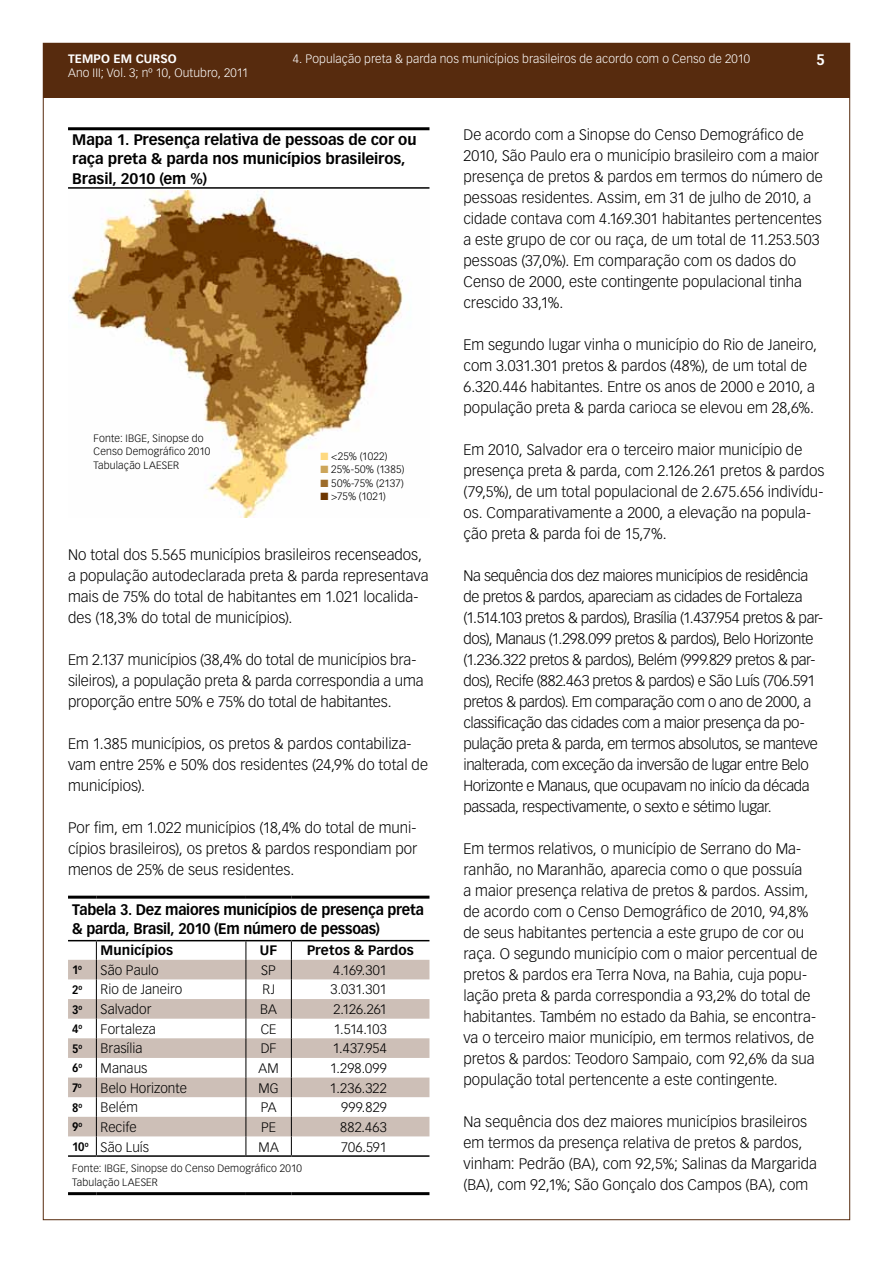
<style>
.page{position:relative;width:893px;height:1263px;background:#fff}
.page>*{position:absolute;margin:0;border:0;box-sizing:border-box;transform-origin:0 0}
.t1{font:300 15px/21px "Vectora LT Std";letter-spacing:-.005em;color:#000}
.t2{font:300 15px/21px "Vectora LT Std";letter-spacing:-.025em;color:#000}
.t3{font:700 15px/19.5px "Vectora LT Std";letter-spacing:-.01em;color:#000}
.t4{font:700 15px/19.5px "Vectora LT Std";letter-spacing:-.01em;color:#000;scale:.95 1}
.t5{font:700 15px "Vectora LT Std";color:#fff}
.t6{font:300 13.5px "Vectora LT Std";letter-spacing:.005em;color:#000}
.t7{font:700 13.5px "Vectora LT Std";letter-spacing:.005em;color:#000}
.t8{font:300 12px "Vectora LT Std";letter-spacing:.01em;color:#fff}
.t9{font:700 12px "Vectora LT Std";color:#000;scale:.9 1}
.t10{font:700 12px "Vectora LT Std";letter-spacing:.01em;color:#fff}
.t11{font:300 10.5px/13.5px "Vectora LT Std";letter-spacing:.015em;color:#000}
.s1{color:#fed980}
.s2{color:#cca55a}
.s3{color:#9d6c2a}
.s4{color:#6d3600}
.s5{font-weight:700;font-size:12px}
</style>
<div class="page">
<div style="left:43px;top:43px;width:806px;height:55px;background:#572b0e"></div>
<svg style="left:97px;top:960px;width:332px;height:176px;fill:#cdbfb7"></svg>
<hr style="left:68px;top:896px;width:28px;height:3px;background:#000">
<hr style="left:96px;top:896px;width:150px;height:3px;background:#000">
<hr style="left:246px;top:896px;width:45px;height:3px;background:#000">
<hr style="left:291px;top:896px;width:138px;height:3px;background:#000">
<hr style="left:96px;top:940px;width:150px;height:1px;background:#000">
<hr style="left:246px;top:940px;width:45px;height:1px;background:#000">
<hr style="left:291px;top:940px;width:138px;height:1px;background:#000">
<hr style="left:68px;top:1155px;width:28px;height:2px;background:#000">
<hr style="left:96px;top:1155px;width:150px;height:2px;background:#000">
<hr style="left:246px;top:1155px;width:45px;height:2px;background:#000">
<hr style="left:291px;top:1155px;width:138px;height:2px;background:#000">
<hr style="left:68px;top:1192px;width:28px;height:3px;background:#000">
<hr style="left:96px;top:1192px;width:150px;height:3px;background:#000">
<hr style="left:246px;top:1192px;width:45px;height:3px;background:#000">
<hr style="left:291px;top:1192px;width:138px;height:3px;background:#000">
<svg style="left:68px;top:940px;width:29px;height:215px"></svg>
<svg style="left:246px;top:941px;width:1px;height:214px"></svg>
<svg style="left:291px;top:941px;width:1px;height:214px"></svg>
<img style="left:69px;top:190px;width:335px;height:328px">
<hr style="left:68px;top:127px;width:361px;height:3px;background:#000">
<hr style="left:68px;top:187px;width:361px;height:2px;background:#000">
<p class="t8" style="left:293px;top:52px;width:459px">4. População preta &amp; parda nos municípios brasileiros de acordo com o Censo de 2010</p>
<p class="t10" style="left:68px;top:51px;width:110px">TEMPO EM CURSO</p>
<p class="t5" style="left:816px;top:51px;width:10px">5</p>
<p class="t8" style="left:68px;top:66px;width:182px">Ano III; Vol. 3; nº 10, Outubro, 2011</p>
<p class="t3" style="left:72px;top:130px;width:346px">Mapa 1. Presença relativa de pessoas de cor ou raça preta &amp; parda nos municípios brasileiros,<br>Brasil, 2010 (em %)</p>
<p class="t11" style="left:94px;top:431px;width:118px">Fonte: IBGE, Sinopse do<br>Censo Demográfico 2010<br>Tabulação LAESER</p>
<p class="t11" style="left:320px;top:449px;width:69px"><span class="s1">■</span> &lt;25% (1022)</p>
<p class="t11" style="left:320px;top:463px;width:86px"><span class="s2">■</span> 25%-50% (1385)</p>
<p class="t11" style="left:320px;top:476px;width:85px"><span class="s3">■</span> 50%-75% (2137)</p>
<p class="t11" style="left:320px;top:490px;width:67px"><span class="s4">■</span> &gt;75% (1021)</p>
<p class="t1" style="left:68px;top:544px;width:362px">No total dos 5.565 municípios brasileiros recenseados, a população autodeclarada preta &amp; parda representava mais de 75% do total de habitantes em 1.021 localida&shy;des (18,3% do total de municípios).</p>
<p class="t1" style="left:68px;top:649px;width:357px">Em 2.137 municípios (38,4% do total de municípios bra&shy;sileiros), a população preta &amp; parda correspondia a uma proporção entre 50% e 75% do total de habitantes.</p>
<p class="t1" style="left:68px;top:733px;width:361px">Em 1.385 municípios, os pretos &amp; pardos contabiliza&shy;vam entre 25% e 50% dos residentes (24,9% do total de municípios).</p>
<p class="t1" style="left:68px;top:817px;width:351px;text-align:justify">Por fim, em 1.022 municípios (18,4% do total de muni&shy;cípios brasileiros), os pretos &amp; pardos respondiam por menos de 25% de seus residentes.</p>
<p class="t4" style="left:72px;top:900px;width:372px">Tabela 3. Dez maiores municípios de presença preta &amp; parda, Brasil, 2010 (Em número de pessoas)</p>
<p class="t7" style="left:101px;top:942px;width:74px">Municípios</p>
<p class="t7" style="left:260px;top:942px;width:19px">UF</p>
<p class="t7" style="left:307px;top:942px;width:108px">Pretos &amp; Pardos</p>
<p class="t9" style="left:72px;top:963px;width:12px">1<sup>o</sup></p>
<p class="t6" style="left:101px;top:962px;width:60px">São Paulo</p>
<p class="t6" style="left:261px;top:962px;width:16px">SP</p>
<p class="t6" style="left:333px;top:962px;width:55px">4.169.301</p>
<p class="t9" style="left:72px;top:982px;width:13px">2<sup>o</sup></p>
<p class="t6" style="left:101px;top:982px;width:83px">Rio de Janeiro</p>
<p class="t6" style="left:262px;top:982px;width:14px">RJ</p>
<p class="t6" style="left:331px;top:982px;width:58px">3.031.301</p>
<p class="t9" style="left:72px;top:1002px;width:13px">3<sup>o</sup></p>
<p class="t6" style="left:101px;top:1001px;width:52px">Salvador</p>
<p class="t6" style="left:260px;top:1001px;width:18px">BA</p>
<p class="t6" style="left:334px;top:1001px;width:55px">2.126.261</p>
<p class="t9" style="left:72px;top:1021px;width:13px">4<sup>o</sup></p>
<p class="t6" style="left:101px;top:1021px;width:57px">Fortaleza</p>
<p class="t6" style="left:261px;top:1021px;width:17px">CE</p>
<p class="t6" style="left:334px;top:1021px;width:55px">1.514.103</p>
<p class="t9" style="left:72px;top:1041px;width:13px">5<sup>o</sup></p>
<p class="t6" style="left:101px;top:1041px;width:43px">Brasília</p>
<p class="t6" style="left:261px;top:1041px;width:17px">DF</p>
<p class="t6" style="left:333px;top:1041px;width:56px">1.437.954</p>
<p class="t9" style="left:72px;top:1061px;width:13px">6<sup>o</sup></p>
<p class="t6" style="left:101px;top:1060px;width:48px">Manaus</p>
<p class="t6" style="left:259px;top:1060px;width:22px">AM</p>
<p class="t6" style="left:330px;top:1060px;width:58px">1.298.099</p>
<p class="t9" style="left:72px;top:1080px;width:12px">7<sup>o</sup></p>
<p class="t6" style="left:101px;top:1080px;width:88px">Belo Horizonte</p>
<p class="t6" style="left:259px;top:1080px;width:22px">MG</p>
<p class="t6" style="left:330px;top:1080px;width:58px">1.236.322</p>
<p class="t9" style="left:72px;top:1100px;width:13px">8<sup>o</sup></p>
<p class="t6" style="left:101px;top:1100px;width:39px">Belém</p>
<p class="t6" style="left:261px;top:1100px;width:17px">PA</p>
<p class="t6" style="left:341px;top:1100px;width:47px">999.829</p>
<p class="t9" style="left:72px;top:1120px;width:13px">9<sup>o</sup></p>
<p class="t6" style="left:101px;top:1119px;width:38px">Recife</p>
<p class="t6" style="left:261px;top:1119px;width:16px">PE</p>
<p class="t6" style="left:340px;top:1119px;width:48px">882.463</p>
<p class="t6" style="left:72px;top:1139px;width:78px"><span class="s5">10</span><sup>o</sup> São Luís</p>
<p class="t6" style="left:258px;top:1139px;width:22px">MA</p>
<p class="t6" style="left:341px;top:1139px;width:47px">706.591</p>
<p class="t11" style="left:72px;top:1162px;width:231px">Fonte: IBGE, Sinopse do Censo Demográfico 2010<br>Tabulação LAESER</p>
<p class="t1" style="left:463px;top:124px;width:361px">De acordo com a Sinopse do Censo Demográfico de 2010, São Paulo era o município brasileiro com a maior presença de pretos &amp; pardos em termos do número de pessoas residentes. Assim, em 31 de julho de 2010, a cidade contava com 4.169.301 habitantes pertencentes a este grupo de cor ou raça, de um total de 11.253.503 pessoas (37,0%). Em comparação com os dados do Censo de 2000, este contingente populacional tinha crescido 33,1%.</p>
<p class="t1" style="left:463px;top:334px;width:355px">Em segundo lugar vinha o município do Rio de Janeiro, com 3.031.301 pretos &amp; pardos (48%), de um total de 6.320.446 habitantes. Entre os anos de 2000 e 2010, a população preta &amp; parda carioca se elevou em 28,6%.</p>
<p class="t1" style="left:463px;top:439px;width:362px">Em 2010, Salvador era o terceiro maior município de presença preta &amp; parda, com 2.126.261 pretos &amp; pardos (79,5%), de um total populacional de 2.675.656 indivídu&shy;os. Comparativamente a 2000, a elevação na popula&shy;ção preta &amp; parda foi de 15,7%.</p>
<p class="t2" style="left:463px;top:565px;width:361px">Na sequência dos dez maiores municípios de residência de pretos &amp; pardos, apareciam as cidades de Fortaleza (1.514.103 pretos &amp; pardos), Brasília (1.437.954 pretos &amp; par&shy;dos), Manaus (1.298.099 pretos &amp; pardos), Belo Horizonte (1.236.322 pretos &amp; pardos), Belém (999.829 pretos &amp; par&shy;dos), Recife (882.463 pretos &amp; pardos) e São Luís (706.591 pretos &amp; pardos). Em comparação com o ano de 2000, a classificação das cidades com a maior presença da po&shy;pulação preta &amp; parda, em termos absolutos, se manteve inalterada, com exceção da inversão de lugar entre Belo Horizonte e Manaus, que ocupavam no início da década passada, respectivamente, o sexto e sétimo lugar.</p>
<p class="t1" style="left:463px;top:838px;width:356px">Em termos relativos, o município de Serrano do Ma&shy;ranhão, no Maranhão, aparecia como o que possuía<br>a maior presença relativa de pretos &amp; pardos. Assim, de acordo com o Censo Demográfico de 2010, 94,8% de seus habitantes pertencia a este grupo de cor ou raça. O segundo município com o maior percentual de pretos &amp; pardos era Terra Nova, na Bahia, cuja popu&shy;lação preta &amp; parda correspondia a 93,2% do total de habitantes. Também no estado da Bahia, se encontra&shy;va o terceiro maior município, em termos relativos, de pretos &amp; pardos: Teodoro Sampaio, com 92,6% da sua população total pertencente a este contingente.</p>
<p class="t1" style="left:463px;top:1111px;width:355px">Na sequência dos dez maiores municípios brasileiros em termos da presença relativa de pretos &amp; pardos, vinham: Pedrão (BA), com 92,5%; Salinas da Margarida (BA), com 92,1%; São Gonçalo dos Campos (BA), com</p>
</div>
